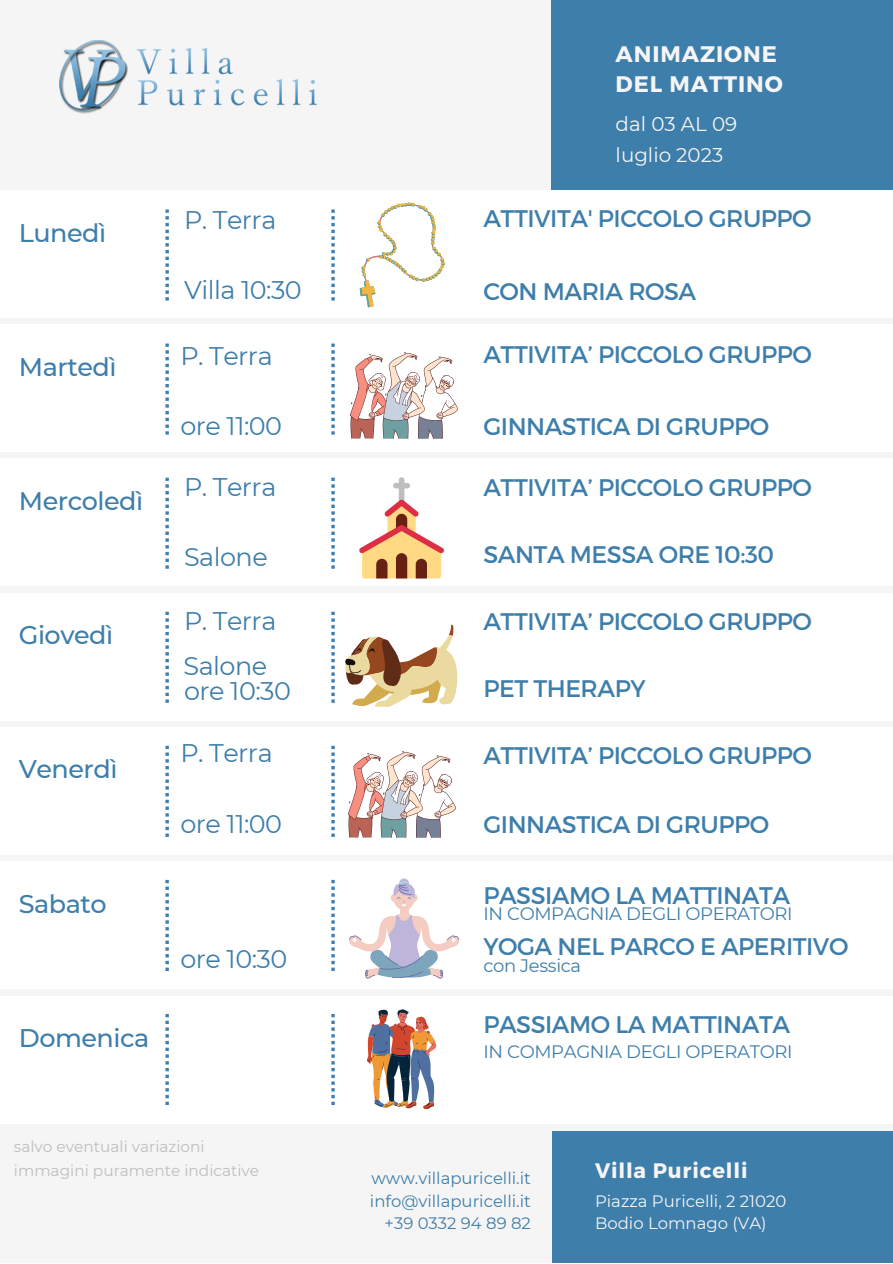
<style>
.page{position:relative;width:893px;height:1264px;background:#fff}
.page>*{position:absolute;margin:0;border:0;box-sizing:border-box;transform-origin:0 0}
.t1{font:25.5px "Montserrat";letter-spacing:-.02em;color:#3e7eab}
.t2{font:500 25.5px "Montserrat";letter-spacing:-.02em;color:#3e7eab}
.t3{font:24px "Montserrat";letter-spacing:-.02em;color:#3e7eab}
.t4{font:700 22.5px "Montserrat";letter-spacing:.04em;color:#f5f5f5}
.t5{font:700 21px "Montserrat";letter-spacing:.04em;color:#f5f5f5}
.t6{font:19.8px "Montserrat";color:#f5f5f5}
.t7{font:18px "Montserrat";letter-spacing:-.02em;color:#3e7eab}
.t8{font:16.5px "Montserrat";color:#3e7eab}
.t9{font:16.5px/22.5px "Montserrat";color:#f5f5f5}
.t10{font:15.3px "Montserrat";color:#bcbec0}
</style>
<div class="page">
<div style="left:0;top:0;width:892px;height:1262px;background:#f5f5f5"></div>
<div style="left:551px;top:1130px;width:341px;height:132px;background:#3e7eab"></div>
<div style="left:551px;top:0;width:341px;height:190px;background:#3e7eab"></div>
<div style="left:0;top:190px;width:892px;height:127px;background:#fff"></div>
<div style="left:0;top:324px;width:892px;height:127px;background:#fff"></div>
<div style="left:0;top:458px;width:892px;height:127px;background:#fff"></div>
<div style="left:0;top:593px;width:892px;height:127px;background:#fff"></div>
<div style="left:0;top:727px;width:892px;height:127px;background:#fff"></div>
<svg style="left:165px;top:209px;width:4px;height:91px"></svg>
<img style="left:60px;top:40px;width:256px;height:73px">
<div style="left:0;top:861px;width:892px;height:127px;background:#fff"></div>
<div style="left:0;top:996px;width:892px;height:127px;background:#fff"></div>
<svg style="left:165px;top:1014px;width:4px;height:91px"></svg>
<svg style="left:165px;top:343px;width:4px;height:91px"></svg>
<svg style="left:165px;top:477px;width:4px;height:91px"></svg>
<svg style="left:165px;top:611px;width:4px;height:91px"></svg>
<svg style="left:165px;top:745px;width:4px;height:91px"></svg>
<svg style="left:165px;top:879px;width:4px;height:92px"></svg>
<svg style="left:331px;top:209px;width:4px;height:91px"></svg>
<svg style="left:331px;top:1014px;width:4px;height:91px"></svg>
<svg style="left:331px;top:343px;width:4px;height:91px"></svg>
<svg style="left:331px;top:477px;width:4px;height:91px"></svg>
<svg style="left:331px;top:611px;width:4px;height:91px"></svg>
<svg style="left:331px;top:745px;width:4px;height:91px"></svg>
<svg style="left:331px;top:879px;width:4px;height:92px"></svg>
<svg style="left:359px;top:477px;width:85px;height:101px"></svg>
<svg style="left:345px;top:624px;width:112px;height:83px"></svg>
<svg style="left:367px;top:1009px;width:69px;height:100px"></svg>
<svg style="left:359px;top:202px;width:86px;height:105px"></svg>
<img style="left:350px;top:352px;width:107px;height:87px">
<img style="left:348px;top:751px;width:107px;height:86px">
<div style="left:400px;top:907px;width:8px;height:8px;background:#f4ccc1"></div>
<svg style="left:393px;top:886px;width:22px;height:24px"></svg>
<svg style="left:391px;top:878px;width:26px;height:28px"></svg>
<svg style="left:349px;top:913px;width:110px;height:65px"></svg>
<p class="t2" style="left:19px;top:217px;width:89px">Lunedì</p>
<p class="t2" style="left:19px;top:351px;width:99px">Martedì</p>
<p class="t2" style="left:19px;top:485px;width:126px">Mercoledì</p>
<p class="t2" style="left:19px;top:619px;width:96px">Giovedì</p>
<p class="t2" style="left:19px;top:753px;width:100px">Venerdì</p>
<p class="t2" style="left:19px;top:887px;width:89px">Sabato</p>
<p class="t2" style="left:19px;top:1022px;width:132px">Domenica</p>
<p class="t4" style="left:615px;top:39px;width:163px">ANIMAZIONE</p>
<p class="t4" style="left:615px;top:69px;width:169px">DEL MATTINO</p>
<p class="t6" style="left:615px;top:111px;width:123px">dal 03 AL 09</p>
<p class="t6" style="left:615px;top:143px;width:109px">luglio 2023</p>
<p class="t1" style="left:184px;top:204px;width:94px">P. Terra</p>
<p class="t3" style="left:483px;top:203px;width:330px">ATTIVITA' PICCOLO GRUPPO</p>
<p class="t1" style="left:184px;top:274px;width:119px">Villa 10:30</p>
<p class="t3" style="left:483px;top:276px;width:214px">CON MARIA ROSA</p>
<p class="t1" style="left:180px;top:340px;width:94px">P. Terra</p>
<p class="t3" style="left:483px;top:339px;width:330px">ATTIVITA’ PICCOLO GRUPPO</p>
<p class="t1" style="left:180px;top:410px;width:103px">ore 11:00</p>
<p class="t3" style="left:483px;top:411px;width:287px">GINNASTICA DI GRUPPO</p>
<p class="t1" style="left:184px;top:471px;width:94px">P. Terra</p>
<p class="t3" style="left:483px;top:471px;width:330px">ATTIVITA’ PICCOLO GRUPPO</p>
<p class="t1" style="left:184px;top:542px;width:85px">Salone</p>
<p class="t3" style="left:483px;top:539px;width:292px">SANTA MESSA ORE 10:30</p>
<p class="t1" style="left:184px;top:605px;width:94px">P. Terra</p>
<p class="t1" style="left:183px;top:650px;width:85px">Salone</p>
<p class="t1" style="left:184px;top:675px;width:108px">ore 10:30</p>
<p class="t3" style="left:483px;top:605px;width:330px">ATTIVITA’ PICCOLO GRUPPO</p>
<p class="t3" style="left:483px;top:673px;width:164px">PET THERAPY</p>
<p class="t1" style="left:180px;top:737px;width:94px">P. Terra</p>
<p class="t3" style="left:483px;top:739px;width:330px">ATTIVITA’ PICCOLO GRUPPO</p>
<p class="t1" style="left:180px;top:808px;width:103px">ore 11:00</p>
<p class="t3" style="left:483px;top:808px;width:287px">GINNASTICA DI GRUPPO</p>
<p class="t3" style="left:483px;top:879px;width:308px">PASSIAMO LA MATTINATA</p>
<p class="t7" style="left:483px;top:902px;width:310px">IN COMPAGNIA DEGLI OPERATORI</p>
<p class="t3" style="left:483px;top:931px;width:366px">YOGA NEL PARCO E APERITIVO</p>
<p class="t1" style="left:180px;top:942px;width:108px">ore 10:30</p>
<p class="t7" style="left:483px;top:955px;width:99px">con Jessica</p>
<p class="t3" style="left:483px;top:1009px;width:308px">PASSIAMO LA MATTINATA</p>
<p class="t7" style="left:483px;top:1040px;width:310px">IN COMPAGNIA DEGLI OPERATORI</p>
<p class="t10" style="left:14px;top:1137px;width:192px">salvo eventuali variazioni</p>
<p class="t10" style="left:14px;top:1161px;width:247px">immagini puramente indicative</p>
<p class="t8" style="left:371px;top:1168px;width:161px">www.villapuricelli.it</p>
<p class="t8" style="left:370px;top:1190px;width:162px">info@villapuricelli.it</p>
<p class="t8" style="left:384px;top:1213px;width:148px">+39 0332 94 89 82</p>
<p class="t5" style="left:595px;top:1157px;width:154px">Villa Puricelli</p>
<p class="t9" style="left:595px;top:1189px;width:193px">Piazza Puricelli, 2 21020<br>Bodio Lomnago (VA)</p>
</div>
